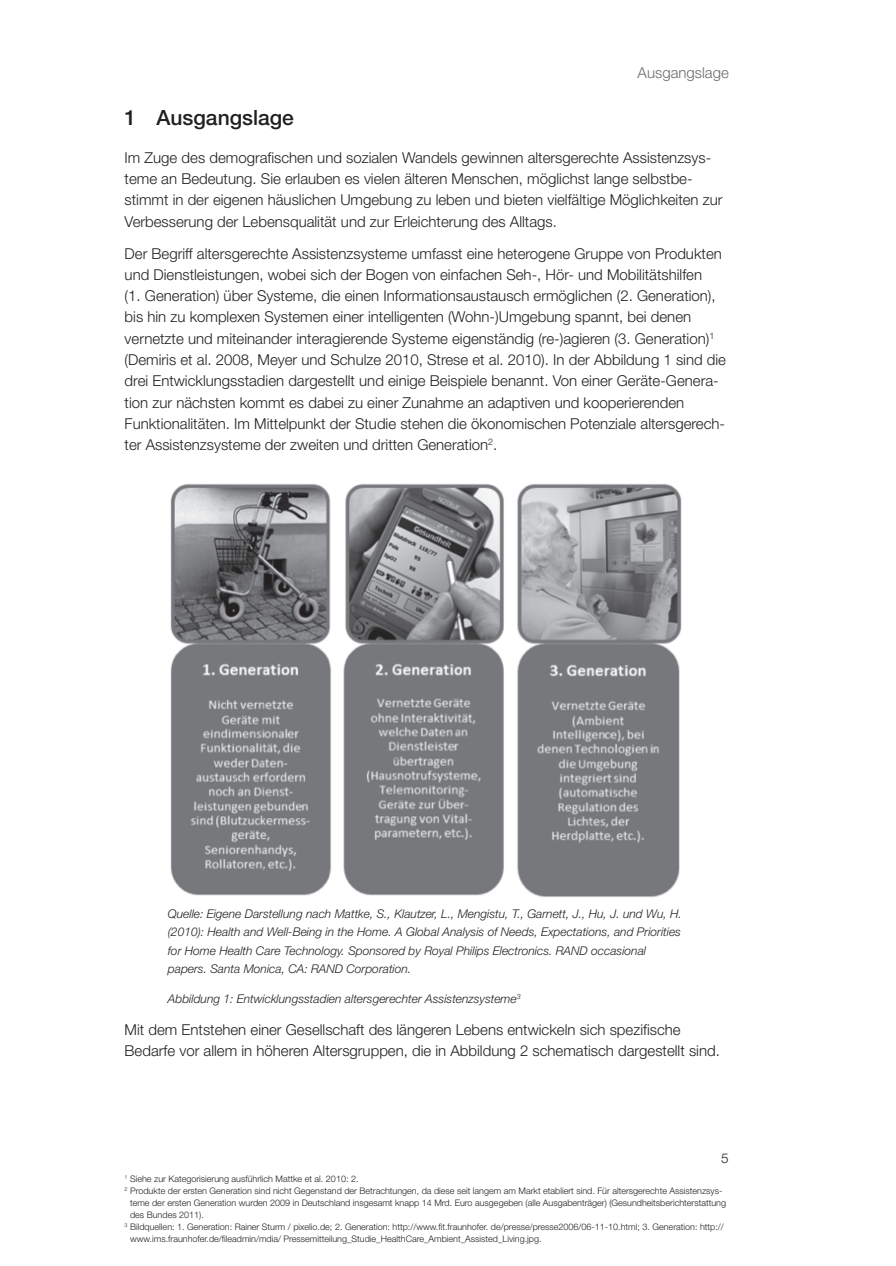
<style>
.page{position:relative;width:896px;height:1266px;background:#fff}
.page>*{position:absolute;margin:0;border:0;box-sizing:border-box;transform-origin:0 0}
.t1{font:500 21px "Helvetica Neue LT Pro";color:#231f20}
.t2{font:300 15px/21.3px "Helvetica Neue LT Pro";color:#231f20}
.t3{font:300 15px "Helvetica Neue LT Pro";color:#6c6d70}
.t4{font:300 13.5px "Helvetica Neue LT Pro";color:#231f20}
.t5{font:italic 300 12px/18.3px "Helvetica Neue LT Std";color:#231f20}
.t6{font:300 9px "Helvetica Neue LT Std";color:#231f20}
</style>
<div class="page">
<img style="left:170px;top:484px;width:512px;height:414px">
<p class="t3" style="left:637px;top:63px;width:93px">Ausgangslage</p>
<h1 class="t1" style="left:125px;top:105px;width:171px">1 Ausgangslage</h1>
<p class="t2" style="left:125px;top:147px;width:599px">Im Zuge des demografischen und sozialen Wandels gewinnen altersgerechte Assistenzsys&shy;teme an Bedeutung. Sie erlauben es vielen älteren Menschen, möglichst lange selbstbe&shy;stimmt in der eigenen häuslichen Umgebung zu leben und bieten vielfältige Möglichkeiten zur Verbesserung der Lebensqualität und zur Erleichterung des Alltags.</p>
<p class="t2" style="left:125px;top:242px;width:603px">Der Begriff altersgerechte Assistenzsysteme umfasst eine heterogene Gruppe von Produkten und Dienstleistungen, wobei sich der Bogen von einfachen Seh-, Hör- und Mobilitätshilfen<br>(1. Generation) über Systeme, die einen Informationsaustausch ermöglichen (2. Generation), bis hin zu komplexen Systemen einer intelligenten (Wohn-)Umgebung spannt, bei denen vernetzte und miteinander interagierende Systeme eigenständig (re-)agieren (3. Generation)<sup>1 </sup>(Demiris et al. 2008, Meyer und Schulze 2010, Strese et al. 2010). In der Abbildung 1 sind die drei Entwicklungsstadien dargestellt und einige Beispiele benannt. Von einer Geräte-Genera&shy;tion zur nächsten kommt es dabei zu einer Zunahme an adaptiven und kooperierenden Funktionalitäten. Im Mittelpunkt der Studie stehen die ökonomischen Potenziale altersgerech&shy;ter Assistenzsysteme der zweiten und dritten Generation<sup>2</sup>.</p>
<p class="t5" style="left:168px;top:904px;width:515px">Quelle: Eigene Darstellung nach Mattke, S., Klautzer, L., Mengistu, T., Garnett, J., Hu, J. und Wu, H. (2010): Health and Well-Being in the Home. A Global Analysis of Needs, Expectations, and Priorities for Home Health Care Technology. Sponsored by Royal Philips Electronics. RAND occasional papers. Santa Monica, CA: RAND Corporation.</p>
<p class="t5" style="left:168px;top:989px;width:354px">Abbildung 1: Entwicklungsstadien altersgerechter Assistenzsysteme<sup>3</sup></p>
<p class="t2" style="left:125px;top:1018px;width:593px">Mit dem Entstehen einer Gesellschaft des längeren Lebens entwickeln sich spezifische<br>Bedarfe vor allem in höheren Altersgruppen, die in Abbildung 2 schematisch dargestellt sind.</p>
<p class="t4" style="left:721px;top:1149px;width:9px">5</p>
<p class="t6" style="left:125px;top:1173px;width:235px"><sup>1</sup> Siehe zur Kategorisierung ausführlich Mattke et al. 2010: 2.</p>
<p class="t6" style="left:125px;top:1185px;width:599px"><sup>2</sup> Produkte der ersten Generation sind nicht Gegenstand der Betrachtungen, da diese seit langem am Markt etabliert sind. Für altersgerechte Assistenzsys-</p>
<p class="t6" style="left:130px;top:1197px;width:597px">teme der ersten Generation wurden 2009 in Deutschland insgesamt knapp 14 Mrd. Euro ausgegeben (alle Ausgabenträger) (Gesundheitsberichterstattung</p>
<p class="t6" style="left:130px;top:1209px;width:75px">des Bundes 2011).</p>
<p class="t6" style="left:125px;top:1221px;width:600px"><sup>3</sup> Bildquellen: 1. Generation: Rainer Sturm / pixelio.de; 2. Generation: http://www.fit.fraunhofer. de/presse/presse2006/06-11-10.html; 3. Generation: http://</p>
<p class="t6" style="left:130px;top:1233px;width:413px">www.ims.fraunhofer.de/fileadmin/mdia/ Pressemitteilung_Studie_HealthCare_Ambient_Assisted_Living.jpg.</p>
</div>
